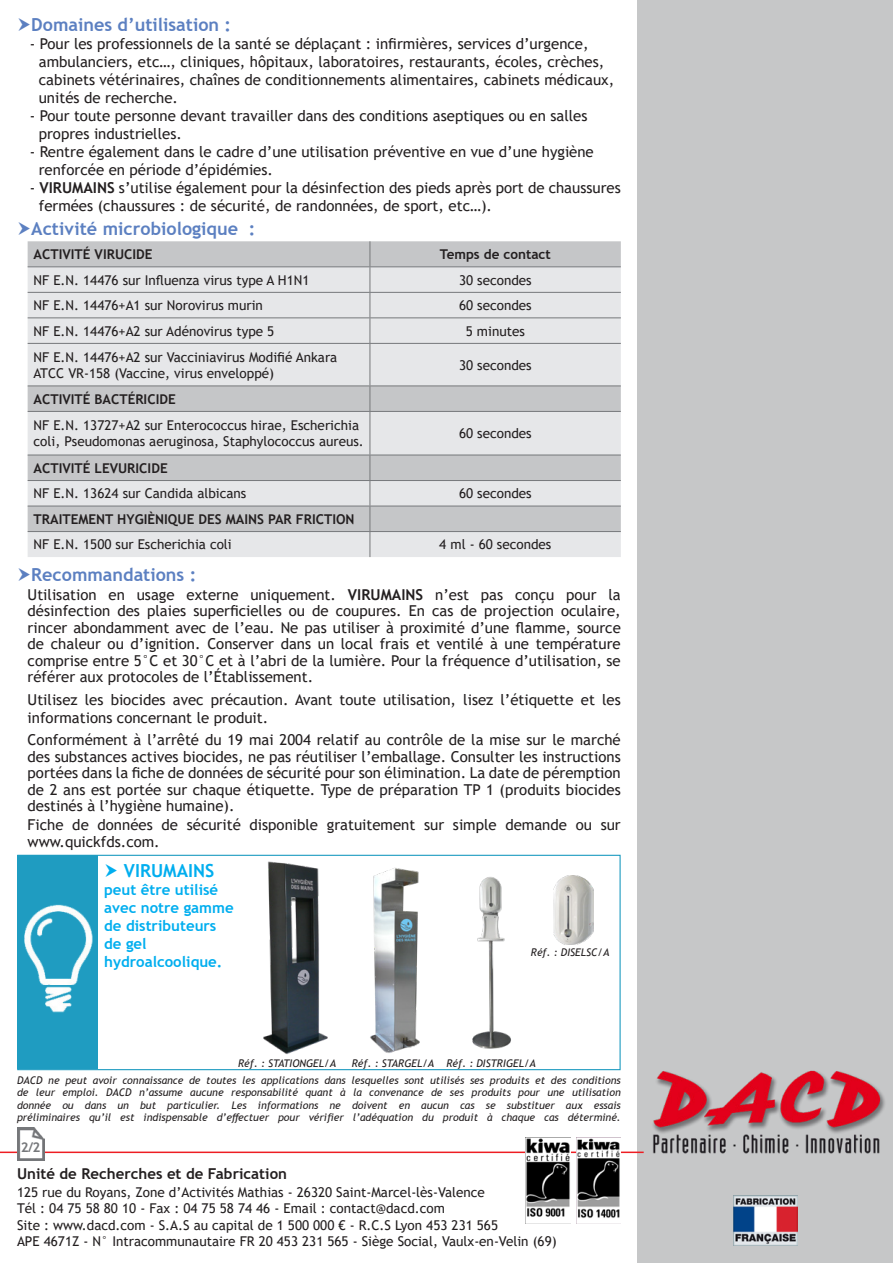
<style>
.page{position:relative;width:893px;height:1263px;background:#fff}
.page>*{position:absolute;margin:0;border:0;box-sizing:border-box;transform-origin:0 0}
.t1{font:700 18px "Trebuchet MS";color:#5c80c1}
.t2{font:700 18px "Trebuchet MS";color:#00aeef}
.t3{font:15px/18px "Trebuchet MS";color:#231f20}
.t4{font:700 15px/18px "Trebuchet MS";color:#00aeef}
.t5{font:700 15px "Trebuchet MS";color:#231f20}
.t6{font:13.5px/16.2px "Trebuchet MS";color:#231f20}
.t7{font:700 13.5px "Trebuchet MS";color:#231f20}
.t8{font:700 13.5px "Trebuchet MS";color:#76787b}
.t9{font:italic 10.5px "Trebuchet MS";color:#231f20}
.s1{font-weight:700}
</style>
<div class="page">
<img style="left:733px;top:1195px;width:65px;height:51px">
<img style="left:638px;top:1059px;width:255px;height:101px">
<hr style="left:0;top:1151px;width:644px;height:2px;background:#ee1d23">
<img style="left:17px;top:1128px;width:27px;height:33px">
<img style="left:576px;top:1138px;width:45px;height:85px">
<img style="left:526px;top:1138px;width:44px;height:79px">
<div style="left:28px;top:241px;width:593px;height:25px;background:#c5c6c8"></div>
<svg style="left:28px;top:267px;width:593px;height:290px;fill:#e6e7e9"></svg>
<hr style="left:28px;top:266px;width:342px;height:1px;background:#76787b">
<hr style="left:370px;top:266px;width:251px;height:1px;background:#76787b">
<hr style="left:28px;top:292px;width:342px;height:1px;background:#76787b">
<hr style="left:370px;top:292px;width:251px;height:1px;background:#76787b">
<hr style="left:28px;top:317px;width:342px;height:1px;background:#76787b">
<hr style="left:370px;top:317px;width:251px;height:1px;background:#76787b">
<svg style="left:370px;top:241px;width:1px;height:102px"></svg>
<hr style="left:28px;top:343px;width:342px;height:1px;background:#76787b">
<hr style="left:370px;top:343px;width:251px;height:1px;background:#76787b">
<hr style="left:370px;top:344px;width:1px;height:41px;background:#76787b">
<hr style="left:28px;top:385px;width:342px;height:1px;background:#76787b">
<hr style="left:370px;top:385px;width:251px;height:1px;background:#76787b">
<svg style="left:370px;top:386px;width:1px;height:25px"></svg>
<hr style="left:28px;top:411px;width:342px;height:1px;background:#76787b">
<hr style="left:370px;top:411px;width:251px;height:1px;background:#76787b">
<hr style="left:370px;top:412px;width:1px;height:43px;background:#76787b">
<hr style="left:28px;top:455px;width:342px;height:1px;background:#76787b">
<hr style="left:370px;top:455px;width:251px;height:1px;background:#76787b">
<hr style="left:28px;top:480px;width:342px;height:1px;background:#76787b">
<hr style="left:370px;top:480px;width:251px;height:1px;background:#76787b">
<hr style="left:28px;top:506px;width:342px;height:1px;background:#76787b">
<hr style="left:370px;top:506px;width:251px;height:1px;background:#76787b">
<hr style="left:28px;top:531px;width:342px;height:1px;background:#76787b">
<hr style="left:370px;top:531px;width:251px;height:1px;background:#76787b">
<svg style="left:370px;top:455px;width:1px;height:102px"></svg>
<div style="left:17px;top:855px;width:604px;height:215px;border:1px solid #1f9cc1"></div>
<div style="left:18px;top:855px;width:80px;height:214px;background:#1f9cc1"></div>
<img style="left:17px;top:897px;width:76px;height:126px">
<img style="left:256px;top:856px;width:78px;height:198px">
<img style="left:472px;top:877px;width:39px;height:172px">
<img style="left:370px;top:868px;width:50px;height:185px">
<img style="left:553px;top:875px;width:40px;height:69px">
<p class="t1" style="left:31px;top:13px;width:201px">Domaines d’utilisation :</p>
<p class="t3" style="left:39px;top:34px;width:577px;text-indent:-9px">- Pour les professionnels de la santé se déplaçant : infirmières, services d’urgence, ambulanciers, etc…, cliniques, hôpitaux, laboratoires, restaurants, écoles, crèches, cabinets vétérinaires, chaînes de conditionnements alimentaires, cabinets médicaux, unités de recherche.</p>
<p class="t3" style="left:39px;top:106px;width:550px;text-indent:-9px">- Pour toute personne devant travailler dans des conditions aseptiques ou en salles propres industrielles.</p>
<p class="t3" style="left:30px;top:142px;width:565px">- Rentre également dans le cadre d’une utilisation préventive en vue d’une hygiène</p>
<p class="t3" style="left:39px;top:160px;width:236px">renforcée en période d’épidémies.</p>
<p class="t3" style="left:30px;top:178px;width:592px">- <span class="s1">VIRUMAINS</span> s’utilise également pour la désinfection des pieds après port de chaussures</p>
<p class="t3" style="left:39px;top:196px;width:455px">fermées (chaussures : de sécurité, de randonnées, de sport, etc…).</p>
<p class="t1" style="left:31px;top:217px;width:226px">Activité microbiologique :</p>
<p class="t7" style="left:34px;top:246px;width:120px">ACTIVITÉ VIRUCIDE</p>
<p class="t7" style="left:440px;top:246px;width:112px">Temps de contact</p>
<p class="t6" style="left:34px;top:272px;width:277px">NF E.N. 14476 sur Influenza virus type A H1N1</p>
<p class="t6" style="left:459px;top:272px;width:74px">30 secondes</p>
<p class="t6" style="left:34px;top:297px;width:231px">NF E.N. 14476+A1 sur Norovirus murin</p>
<p class="t6" style="left:459px;top:297px;width:74px">60 secondes</p>
<p class="t6" style="left:34px;top:323px;width:242px">NF E.N. 14476+A2 sur Adénovirus type 5</p>
<p class="t6" style="left:466px;top:323px;width:61px">5 minutes</p>
<p class="t6" style="left:34px;top:349px;width:305px">NF E.N. 14476+A2 sur Vacciniavirus Modifié Ankara<br>ATCC VR-158 (Vaccine, virus enveloppé)</p>
<p class="t6" style="left:459px;top:357px;width:74px">30 secondes</p>
<p class="t7" style="left:34px;top:390px;width:144px">ACTIVITÉ BACTÉRICIDE</p>
<p class="t6" style="left:34px;top:417px;width:332px">NF E.N. 13727+A2 sur Enterococcus hirae, Escherichia coli, Pseudomonas aeruginosa, Staphylococcus aureus.</p>
<p class="t6" style="left:459px;top:425px;width:74px">60 secondes</p>
<p class="t7" style="left:34px;top:459px;width:136px">ACTIVITÉ LEVURICIDE</p>
<p class="t6" style="left:34px;top:485px;width:214px">NF E.N. 13624 sur Candida albicans</p>
<p class="t6" style="left:459px;top:485px;width:74px">60 secondes</p>
<p class="t7" style="left:34px;top:510px;width:322px">TRAITEMENT HYGIÈNIQUE DES MAINS PAR FRICTION</p>
<p class="t6" style="left:34px;top:536px;width:200px">NF E.N. 1500 sur Escherichia coli</p>
<p class="t6" style="left:439px;top:536px;width:114px">4 ml - 60 secondes</p>
<p class="t1" style="left:31px;top:563px;width:167px">Recommandations :</p>
<p class="t3" style="left:28px;top:585px;width:595px">Utilisation en usage externe uniquement. <span class="s1">VIRUMAINS</span> n’est pas conçu pour la</p>
<p class="t3" style="left:28px;top:602px;width:595px;line-height:16.5px;text-align:justify">désinfection des plaies superficielles ou de coupures. En cas de projection oculaire, rincer abondamment avec de l’eau. Ne pas utiliser à proximité d’une flamme, source de chaleur ou d’ignition. Conserver dans un local frais et ventilé à une température comprise entre 5°C et 30°C et à l’abri de la lumière. Pour la fréquence d’utilisation, se référer aux protocoles de l’Établissement.</p>
<p class="t3" style="left:28px;top:690px;width:595px">Utilisez les biocides avec précaution. Avant toute utilisation, lisez l’étiquette et les informations concernant le produit.</p>
<p class="t3" style="left:28px;top:731px;width:595px;line-height:16.5px">Conformément à l’arrêté du 19 mai 2004 relatif au contrôle de la mise sur le marché des substances actives biocides, ne pas réutiliser l’emballage. Consulter les instructions</p>
<p class="t3" style="left:28px;top:764px;width:595px">portées dans la fiche de données de sécurité pour son élimination. La date de péremption</p>
<p class="t3" style="left:28px;top:780px;width:595px">de 2 ans est portée sur chaque étiquette. Type de préparation TP 1 (produits biocides</p>
<p class="t3" style="left:28px;top:797px;width:208px">destinés à l’hygiène humaine).</p>
<p class="t3" style="left:28px;top:816px;width:595px">Fiche de données de sécurité disponible gratuitement sur simple demande ou sur</p>
<p class="t3" style="left:28px;top:832px;width:134px">www.quickfds.com.</p>
<p class="t2" style="left:124px;top:859px;width:92px">VIRUMAINS</p>
<p class="t4" style="left:104px;top:881px;width:131px">peut être utilisé avec notre gamme de distributeurs</p>
<p class="t4" style="left:104px;top:935px;width:44px">de gel</p>
<p class="t4" style="left:104px;top:953px;width:120px">hydroalcoolique.</p>
<p class="t9" style="left:531px;top:946px;width:80px">Réf. : DISELSC/A</p>
<p class="t9" style="left:352px;top:1056px;width:84px">Réf. : STARGEL/A</p>
<p class="t9" style="left:17px;top:1073px;width:605px">DACD ne peut avoir connaissance de toutes les applications dans lesquelles sont utilisés ses produits et des conditions</p>
<p class="t9" style="left:17px;top:1086px;width:605px">de leur emploi. DACD n’assume aucune responsabilité quant à la convenance de ses produits pour une utilisation</p>
<p class="t9" style="left:17px;top:1099px;width:605px">donnée ou dans un but particulier. Les informations ne doivent en aucun cas se substituer aux essais</p>
<p class="t9" style="left:17px;top:1111px;width:605px">préliminaires qu’il est indispensable d’effectuer pour vérifier l’adéquation du produit à chaque cas déterminé.</p>
<p class="t9" style="left:238px;top:1056px;width:99px">Réf. : STATIONGEL/A</p>
<p class="t9" style="left:446px;top:1056px;width:91px">Réf. : DISTRIGEL/A</p>
<p class="t8" style="left:21px;top:1139px;width:21px">2/2</p>
<p class="t5" style="left:17px;top:1164px;width:271px">Unité de Recherches et de Fabrication</p>
<p class="t6" style="left:17px;top:1184px;width:469px">125 rue du Royans, Zone d’Activités Mathias - 26320 Saint-Marcel-lès-Valence</p>
<p class="t6" style="left:17px;top:1200px;width:429px">Tél : 04 75 58 80 10 - Fax : 04 75 58 74 46 - Email : contact@dacd.com</p>
<p class="t6" style="left:17px;top:1217px;width:483px">Site : www.dacd.com - S.A.S au capital de 1 500 000 € - R.C.S Lyon 453 231 565</p>
<p class="t6" style="left:17px;top:1233px;width:541px">APE 4671Z - N° Intracommunautaire FR 20 453 231 565 - Siège Social, Vaulx-en-Velin (69)</p>
</div>
